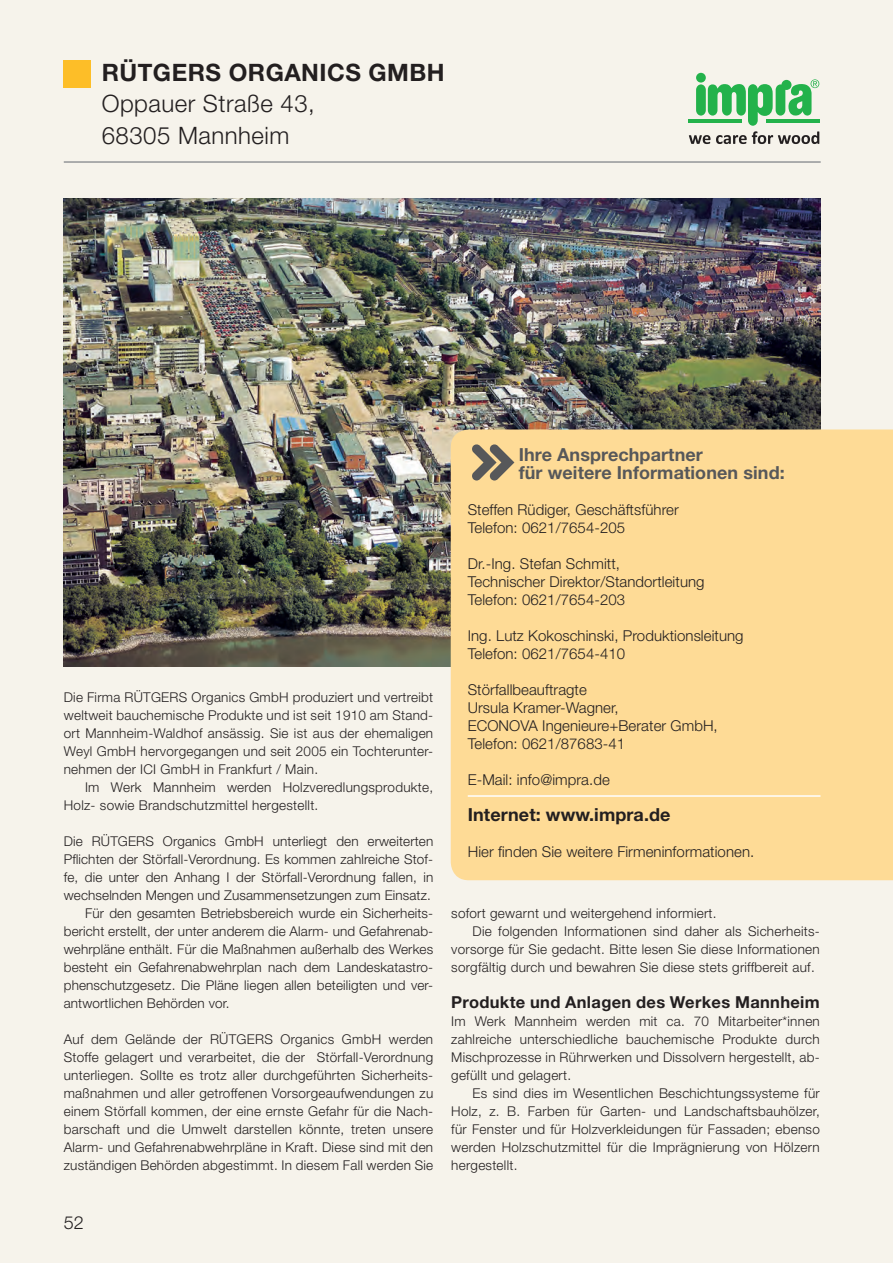
<style>
.page{position:relative;width:893px;height:1263px;background:#f6f3eb}
.page>*{position:absolute;margin:0;border:0;box-sizing:border-box;transform-origin:0 0}
.t1{font:300 24px "Helvetica Neue LT Pro";letter-spacing:.02em;color:#231f20}
.t2{font:700 24px "Helvetica Neue LT Pro";letter-spacing:.02em;color:#231f20}
.t3{font:700 18px/18px "Helvetica Neue LT";letter-spacing:.005em;color:#57585a}
.t4{font:700 18px "Helvetica Neue LT";letter-spacing:.005em;color:#231f20}
.t5{font:300 18px "Helvetica Neue LT";color:#231f20}
.t6{font:700 16.5px "Helvetica Neue LT";letter-spacing:.02em;color:#231f20}
.t7{font:300 15px/18px "Helvetica Neue LT";letter-spacing:.005em;color:#231f20}
.t8{font:300 13.5px/18px "Helvetica Neue LT";letter-spacing:.02em;color:#231f20;text-align:justify}
</style>
<div class="page">
<hr style="left:64px;top:161px;width:757px;height:2px;background:#939598">
<div style="left:64px;top:60px;width:27px;height:27px;background:#fdbe28"></div>
<img style="left:64px;top:198px;width:757px;height:468px">
<div style="left:696px;top:73px;width:10px;height:10px;background:#23b24b;border-radius:50%"></div>
<svg style="left:689px;top:79px;width:130px;height:65px"></svg>
<hr style="left:766px;top:119px;width:53px;height:3px;background:#23b24b">
<hr style="left:689px;top:119px;width:53px;height:3px;background:#23b24b">
<div style="left:451px;top:429px;width:442px;height:451px;background:#fedb96"></div>
<hr style="left:468px;top:795px;width:352px;height:2px;background:#fff">
<svg style="left:472px;top:444px;width:42px;height:36px;background:#a29274"></svg>
<p class="t2" style="left:102px;top:58px;width:344px">RÜTGERS ORGANICS GMBH</p>
<p class="t1" style="left:102px;top:89px;width:215px">Oppauer Straße 43,</p>
<p class="t1" style="left:102px;top:121px;width:189px">68305 Mannheim</p>
<p class="t8" style="left:64px;top:688px;width:371px">Die Firma RÜTGERS Organics GmbH produziert und vertreibt weltweit bauchemische Produkte und ist seit 1910 am Stand&shy;ort Mannheim-Waldhof ansässig. Sie ist aus der ehemaligen Weyl GmbH hervorgegangen und seit 2005 ein Tochterunter&shy;nehmen der ICI GmbH in Frankfurt / Main.</p>
<p class="t8" style="left:64px;top:778px;width:371px;text-indent:21px">Im Werk Mannheim werden Holzveredlungsprodukte,<br>Holz- sowie Brandschutzmittel hergestellt.</p>
<p class="t8" style="left:64px;top:832px;width:371px">Die RÜTGERS Organics GmbH unterliegt den erweiterten Pflichten der Störfall-Verordnung. Es kommen zahlreiche Stof&shy;fe, die unter den Anhang I der Störfall-Verordnung fallen, in wechselnden Mengen und Zusammensetzungen zum Einsatz.</p>
<p class="t8" style="left:64px;top:904px;width:371px;text-indent:21px">Für den gesamten Betriebsbereich wurde ein Sicherheits&shy;bericht erstellt, der unter anderem die Alarm- und Gefahrenab&shy;wehrpläne enthält. Für die Maßnahmen außerhalb des Werkes besteht ein Gefahrenabwehrplan nach dem Landeskatastro&shy;phenschutzgesetz. Die Pläne liegen allen beteiligten und ver&shy;antwortlichen Behörden vor.</p>
<p class="t8" style="left:64px;top:1030px;width:371px">Auf dem Gelände der RÜTGERS Organics GmbH werden Stoffe gelagert und verarbeitet, die der Störfall-Verordnung unterliegen. Sollte es trotz aller durchgeführten Sicherheits&shy;maßnahmen und aller getroffenen Vorsorgeaufwendungen zu einem Störfall kommen, der eine ernste Gefahr für die Nach&shy;barschaft und die Umwelt darstellen könnte, treten unsere Alarm- und Gefahrenabwehrpläne in Kraft. Diese sind mit den zuständigen Behörden abgestimmt. In diesem Fall werden Sie</p>
<h2 class="t5" style="left:64px;top:1212px;width:22px">52</h2>
<p class="t3" style="left:519px;top:445px;width:267px">Ihre Ansprechpartner<br>für weitere Informationen sind:</p>
<p class="t7" style="left:468px;top:500px;width:213px">Steffen Rüdiger, Geschäftsführer</p>
<p class="t7" style="left:468px;top:518px;width:159px">Telefon: 0621/7654-205</p>
<p class="t7" style="left:468px;top:554px;width:154px">Dr.-Ing. Stefan Schmitt,</p>
<p class="t7" style="left:468px;top:572px;width:238px">Technischer Direktor/Standortleitung</p>
<p class="t7" style="left:468px;top:590px;width:159px">Telefon: 0621/7654-203</p>
<p class="t7" style="left:468px;top:626px;width:277px">Ing. Lutz Kokoschinski, Produktionsleitung</p>
<p class="t7" style="left:468px;top:644px;width:159px">Telefon: 0621/7654-410</p>
<p class="t7" style="left:468px;top:680px;width:121px">Störfallbeauftragte</p>
<p class="t7" style="left:468px;top:698px;width:252px">Ursula Kramer-Wagner,<br>ECONOVA Ingenieure+Berater GmbH,</p>
<p class="t7" style="left:468px;top:734px;width:159px">Telefon: 0621/87683-41</p>
<p class="t7" style="left:468px;top:770px;width:144px">E-Mail: info@impra.de</p>
<p class="t4" style="left:468px;top:803px;width:204px">Internet: www.impra.de</p>
<p class="t7" style="left:468px;top:842px;width:288px">Hier finden Sie weitere Firmeninformationen.</p>
<p class="t8" style="left:451px;top:904px;width:267px">sofort gewarnt und weitergehend informiert.</p>
<p class="t8" style="left:451px;top:922px;width:370px;text-indent:21px">Die folgenden Informationen sind daher als Sicherheits&shy;vorsorge für Sie gedacht. Bitte lesen Sie diese Informationen sorgfältig durch und bewahren Sie diese stets griffbereit auf.</p>
<p class="t6" style="left:451px;top:992px;width:370px">Produkte und Anlagen des Werkes Mannheim</p>
<p class="t8" style="left:451px;top:1012px;width:370px">Im Werk Mannheim werden mit ca. 70 Mitarbeiter*innen zahlreiche unterschiedliche bauchemische Produkte durch Mischprozesse in Rührwerken und Dissolvern hergestellt, ab&shy;gefüllt und gelagert.</p>
<p class="t8" style="left:451px;top:1084px;width:370px;text-indent:21px">Es sind dies im Wesentlichen Beschichtungssysteme für Holz, z. B. Farben für Garten- und Landschaftsbauhölzer, für Fenster und für Holzverkleidungen für Fassaden; ebenso werden Holzschutzmittel für die Imprägnierung von Hölzern hergestellt.</p>
</div>
